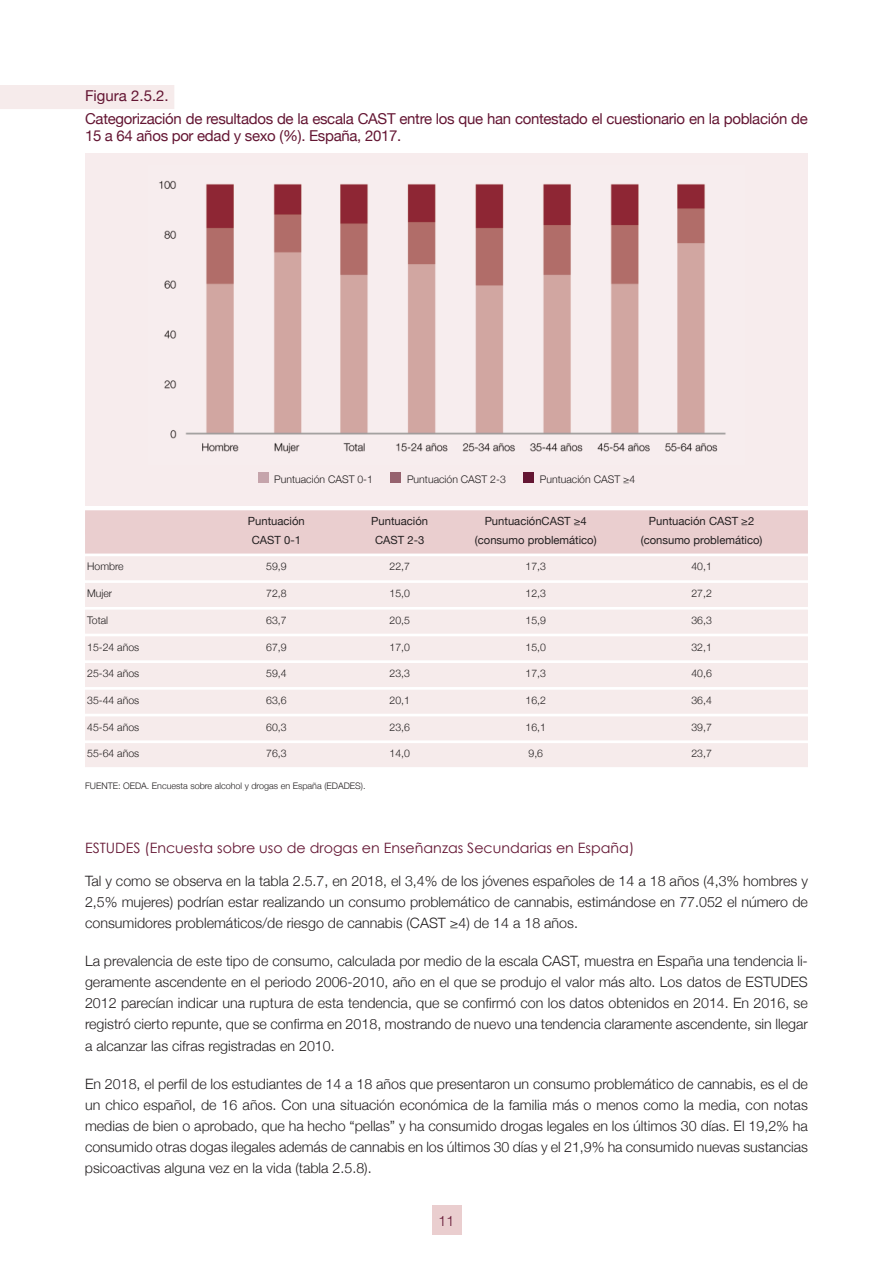
<style>
.page{position:relative;width:893px;height:1263px;background:#fff}
.page>*{position:absolute;margin:0;border:0;box-sizing:border-box;transform-origin:0 0}
.t1{font:15px/17.2px "Helvetica Neue";letter-spacing:-.02em;color:#641633}
.t2{font:300 14.25px/21px "Helvetica Neue";color:#231f20;text-align:justify}
.t3{font:14.25px "Century Gothic";color:#641633}
.t4{font:300 14.25px "Helvetica Neue";color:#641633}
.t5{font:11.25px "Helvetica Neue";color:#231f20}
.t6{font:300 10.5px "Helvetica Neue";color:#231f20}
.t7{font:300 9px "Helvetica Neue";color:#231f20}
</style>
<div class="page">
<div style="left:85px;top:743px;width:723px;height:24px;background:#f6ebeb"></div>
<div style="left:85px;top:716px;width:723px;height:24px;background:#f6ebeb"></div>
<div style="left:85px;top:690px;width:723px;height:24px;background:#f6ebeb"></div>
<div style="left:85px;top:663px;width:723px;height:24px;background:#f6ebeb"></div>
<div style="left:85px;top:636px;width:723px;height:24px;background:#f6ebeb"></div>
<div style="left:85px;top:610px;width:723px;height:24px;background:#f6ebeb"></div>
<div style="left:85px;top:583px;width:723px;height:24px;background:#f6ebeb"></div>
<div style="left:85px;top:556px;width:723px;height:24px;background:#f6ebeb"></div>
<div style="left:85px;top:529px;width:723px;height:24px;background:#eacecf"></div>
<div style="left:85px;top:510px;width:723px;height:24px;background:#eacecf"></div>
<div style="left:85px;top:153px;width:723px;height:353px;background:#f7eced"></div>
<div style="left:0;top:85px;width:174px;height:24px;background:#f6ebeb"></div>
<div style="left:432px;top:1205px;width:29px;height:30px;background:#eacecf"></div>
<img style="left:159px;top:180px;width:567px;height:274px">
<div style="left:391px;top:472px;width:10px;height:11px;background:#96626e"></div>
<div style="left:523px;top:472px;width:11px;height:11px;background:#641633"></div>
<div style="left:258px;top:472px;width:10px;height:11px;background:#c5a4ab"></div>
<p class="t1" style="left:85px;top:86px;width:85px">Figura 2.5.2.</p>
<p class="t1" style="left:85px;top:110px;width:724px">Categorización de resultados de la escala CAST entre los que han contestado el cuestionario en la población de<br>15 a 64 años por edad y sexo (%). España, 2017.</p>
<p class="t6" style="left:274px;top:472px;width:100px">Puntuación CAST 0-1</p>
<p class="t6" style="left:407px;top:472px;width:100px">Puntuación CAST 2-3</p>
<p class="t6" style="left:540px;top:472px;width:97px">Puntuación CAST ≥4</p>
<p class="t5" style="left:248px;top:514px;width:58px">Puntuación</p>
<p class="t5" style="left:371px;top:514px;width:58px">Puntuación</p>
<p class="t5" style="left:485px;top:514px;width:104px">PuntuaciónCAST ≥4</p>
<p class="t5" style="left:649px;top:514px;width:107px">Puntuación CAST ≥2</p>
<p class="t5" style="left:252px;top:533px;width:51px">CAST 0-1</p>
<p class="t5" style="left:375px;top:533px;width:51px">CAST 2-3</p>
<p class="t5" style="left:475px;top:533px;width:123px">(consumo problemático)</p>
<p class="t5" style="left:641px;top:533px;width:123px">(consumo problemático)</p>
<p class="t6" style="left:87px;top:560px;width:38px">Hombre</p>
<p class="t6" style="left:266px;top:560px;width:22px">59,9</p>
<p class="t6" style="left:389px;top:560px;width:22px">22,7</p>
<p class="t6" style="left:526px;top:560px;width:22px">17,3</p>
<p class="t6" style="left:691px;top:560px;width:22px">40,1</p>
<p class="t6" style="left:87px;top:587px;width:27px">Mujer</p>
<p class="t6" style="left:266px;top:587px;width:22px">72,8</p>
<p class="t6" style="left:389px;top:587px;width:22px">15,0</p>
<p class="t6" style="left:526px;top:587px;width:22px">12,3</p>
<p class="t6" style="left:691px;top:587px;width:22px">27,2</p>
<p class="t6" style="left:87px;top:614px;width:23px">Total</p>
<p class="t6" style="left:266px;top:614px;width:22px">63,7</p>
<p class="t6" style="left:389px;top:614px;width:22px">20,5</p>
<p class="t6" style="left:526px;top:614px;width:22px">15,9</p>
<p class="t6" style="left:691px;top:614px;width:22px">36,3</p>
<p class="t6" style="left:87px;top:640px;width:54px">15-24 años</p>
<p class="t6" style="left:266px;top:640px;width:22px">67,9</p>
<p class="t6" style="left:389px;top:640px;width:22px">17,0</p>
<p class="t6" style="left:526px;top:640px;width:22px">15,0</p>
<p class="t6" style="left:691px;top:640px;width:22px">32,1</p>
<p class="t6" style="left:87px;top:667px;width:54px">25-34 años</p>
<p class="t6" style="left:266px;top:667px;width:22px">59,4</p>
<p class="t6" style="left:389px;top:667px;width:22px">23,3</p>
<p class="t6" style="left:526px;top:667px;width:22px">17,3</p>
<p class="t6" style="left:691px;top:667px;width:22px">40,6</p>
<p class="t6" style="left:87px;top:694px;width:54px">35-44 años</p>
<p class="t6" style="left:266px;top:694px;width:22px">63,6</p>
<p class="t6" style="left:389px;top:694px;width:22px">20,1</p>
<p class="t6" style="left:526px;top:694px;width:22px">16,2</p>
<p class="t6" style="left:691px;top:694px;width:22px">36,4</p>
<p class="t6" style="left:87px;top:720px;width:54px">45-54 años</p>
<p class="t6" style="left:266px;top:720px;width:22px">60,3</p>
<p class="t6" style="left:389px;top:720px;width:22px">23,6</p>
<p class="t6" style="left:526px;top:720px;width:22px">16,1</p>
<p class="t6" style="left:691px;top:720px;width:22px">39,7</p>
<p class="t6" style="left:87px;top:747px;width:54px">55-64 años</p>
<p class="t6" style="left:266px;top:747px;width:22px">76,3</p>
<p class="t6" style="left:389px;top:747px;width:22px">14,0</p>
<p class="t6" style="left:528px;top:747px;width:16px">9,6</p>
<p class="t6" style="left:691px;top:747px;width:22px">23,7</p>
<p class="t7" style="left:85px;top:780px;width:282px">FUENTE: OEDA. Encuesta sobre alcohol y drogas en España (EDADES).</p>
<p class="t3" style="left:85px;top:838px;width:551px">ESTUDES (Encuesta sobre uso de drogas en Enseñanzas Secundarias en España)</p>
<p class="t2" style="left:85px;top:870px;width:724px">Tal y como se observa en la tabla 2.5.7, en 2018, el 3,4% de los jóvenes españoles de 14 a 18 años (4,3% hombres y 2,5% mujeres) podrían estar realizando un consumo problemático de cannabis, estimándose en 77.052 el número de consumidores problemáticos/de riesgo de cannabis (CAST ≥4) de 14 a 18 años.</p>
<p class="t2" style="left:85px;top:950px;width:724px">La prevalencia de este tipo de consumo, calculada por medio de la escala CAST, muestra en España una tendencia li&shy;geramente ascendente en el periodo 2006-2010, año en el que se produjo el valor más alto. Los datos de ESTUDES 2012 parecían indicar una ruptura de esta tendencia, que se confirmó con los datos obtenidos en 2014. En 2016, se registró cierto repunte, que se confirma en 2018, mostrando de nuevo una tendencia claramente ascendente, sin llegar a alcanzar las cifras registradas en 2010.</p>
<p class="t2" style="left:85px;top:1072px;width:724px">En 2018, el perfil de los estudiantes de 14 a 18 años que presentaron un consumo problemático de cannabis, es el de un chico español, de 16 años. Con una situación económica de la familia más o menos como la media, con notas medias de bien o aprobado, que ha hecho “pellas” y ha consumido drogas legales en los últimos 30 días. El 19,2% ha consumido otras dogas ilegales además de cannabis en los últimos 30 días y el 21,9% ha consumido nuevas sustancias psicoactivas alguna vez en la vida (tabla 2.5.8).</p>
<p class="t4" style="left:439px;top:1212px;width:17px">11</p>
</div>
